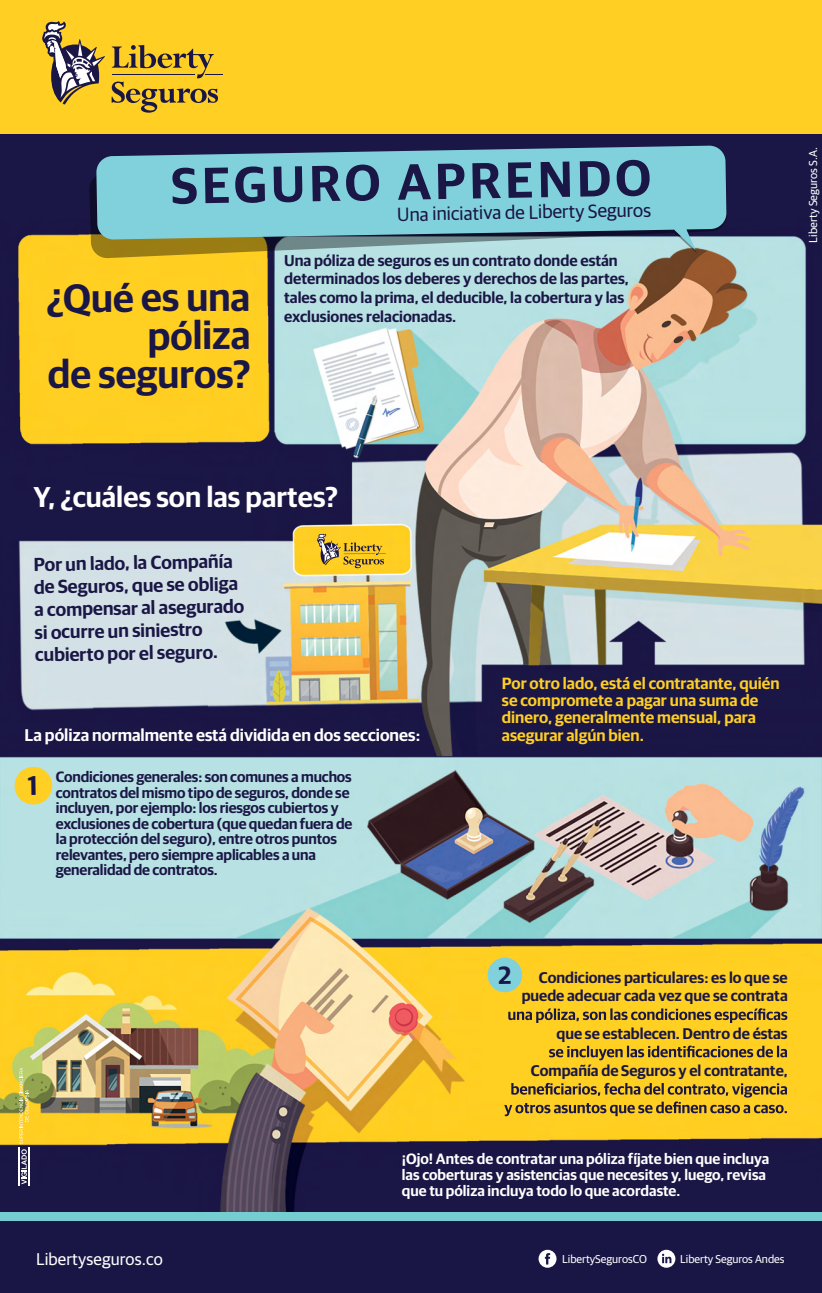
<style>
.page{position:relative;width:822px;height:1293px;background:#fff}
.page>*{position:absolute;margin:0;border:0;box-sizing:border-box;transform-origin:0 0}
.t1{font:600 50.88px "Guardian Sans";color:#1a1645}
.t2{font:600 39.62px/38.2px "Guardian Sans";letter-spacing:-.005em;color:#1a1645;text-align:right}
.t3{font:600 28.75px "Guardian Sans";color:#fff}
.t4{font:19.12px "Guardian Sans";color:#1a1645}
.t5{font:600 18.88px/22.6px "Guardian Sans";color:#1a1645}
.t6{font:600 17px "Guardian Sans";color:#fff}
.t7{font:17px "Guardian Sans";letter-spacing:.005em;color:#fff}
.t8{font:600 16.38px/17.1px "Guardian Sans";color:#ffcf23}
.t9{font:600 15.62px/18.9px "Guardian Sans";color:#1a1645}
.t10{font:600 15.5px/18.6px "Guardian Sans";color:#1a1645;text-align:right}
.t11{font:600 15px/15.5px "Guardian Sans";letter-spacing:-.01em;color:#1a1645}
.t12{font:600 15px/16.2px "Guardian Sans";color:#fff}
.t13{font:11.62px "Guardian Sans";color:#fff}
.t14{font:11.38px "Guardian Sans";letter-spacing:-.005em;color:#fff}
</style>
<div class="page">
<div style="left:0;top:133px;width:822px;height:1110px;background:#1a1645"></div>
<img style="left:0;top:234px;width:822px;height:977px">
<div style="left:0;top:0;width:822px;height:134px;background:#ffcf23"></div>
<svg style="left:42px;top:21px;width:63px;height:83px"></svg>
<svg style="left:112px;top:45px;width:111px;height:68px"></svg>
<svg style="left:317px;top:533px;width:69px;height:35px;background:#d2ad35"></svg>
<div style="left:15px;top:766px;width:37px;height:38px;background:#ffcf23;border-radius:50%"></div>
<svg style="left:508px;top:1008px;width:279px;height:14px"></svg>
<svg style="left:549px;top:1045px;width:238px;height:15px"></svg>
<svg style="left:504px;top:1082px;width:283px;height:34px;background:#c29e2a"></svg>
<svg style="left:89px;top:176px;width:638px;height:82px;background:#a8b290"></svg>
<svg style="left:96px;top:145px;width:630px;height:105px;background:#7abcc6"></svg>
<div style="left:0;top:1220px;width:822px;height:72px;background:#191645"></div>
<div style="left:0;top:1211px;width:822px;height:9px;background:#75ccd1"></div>
<svg style="left:538px;top:1249px;width:18px;height:18px"></svg>
<svg style="left:657px;top:1249px;width:18px;height:18px"></svg>
<hr style="left:18px;top:1147px;width:1px;height:38px;background:#fff">
<svg style="left:19px;top:1067px;width:9px;height:117px"></svg>
<hr style="left:29px;top:1147px;width:1px;height:38px;background:#fff">
<svg style="left:486px;top:956px;width:37px;height:37px"></svg>
<h1 class="t1" style="left:170px;top:149px;width:481px;rotate:-1deg">SEGURO APRENDO</h1>
<p class="t4" style="left:397px;top:200px;width:255px;rotate:-1deg">Una iniciativa de Liberty Seguros</p>
<h2 class="t2" style="left:47px;top:275px;width:206px">¿Qué es una póliza<br>de seguros?</h2>
<p class="t9" style="left:284px;top:249px;width:346px">Una póliza de seguros es un contrato donde están determinados los deberes y derechos de las partes, tales como la prima, el deducible, la cobertura y las exclusiones relacionadas.</p>
<p class="t13" style="left:805px;top:243px;width:97px;rotate:-90deg">Liberty Seguros S.A.</p>
<h3 class="t3" style="left:34px;top:476px;width:306px">Y, ¿cuáles son las partes?</h3>
<p class="t5" style="left:33px;top:551px;width:211px;rotate:-1deg">Por un lado, la Compañía de Seguros, que se obliga a compensar al asegurado si ocurre un siniestro cubierto por el seguro.</p>
<p class="t6" style="left:25px;top:722px;width:397px">La póliza normalmente está dividida en dos secciones:</p>
<p class="t11" style="left:56px;top:768px;width:298px">Condiciones generales: son comunes a muchos contratos del mismo tipo de seguros, donde se incluyen, por ejemplo: los riesgos cubiertos y exclusiones de cobertura (que quedan fuera de la protección del seguro), entre otros puntos relevantes, pero siempre aplicables a una generalidad de contratos.</p>
<p class="t8" style="left:502px;top:673px;width:279px">Por otro lado, está el contratante, quién se compromete a pagar una suma de dinero, generalmente mensual, para asegurar algún bien.</p>
<p class="t10" style="left:522px;top:966px;width:267px">Condiciones particulares: es lo que se puede adecuar cada vez que se contrata</p>
<p class="t10" style="left:556px;top:1022px;width:233px">que se establecen. Dentro de éstas</p>
<p class="t10" style="left:531px;top:1059px;width:258px">Compañía de Seguros y el contratante,</p>
<p class="t12" style="left:402px;top:1148px;width:369px">¡Ojo! Antes de contratar una póliza fíjate bien que incluya las coberturas y asistencias que necesites y, luego, revisa que tu póliza incluya todo lo que acordaste.</p>
<p class="t7" style="left:36px;top:1247px;width:128px">Libertyseguros.co</p>
<p class="t14" style="left:562px;top:1250px;width:86px">LibertySegurosCO</p>
<p class="t14" style="left:680px;top:1250px;width:106px">Liberty Seguros Andes</p>
</div>
